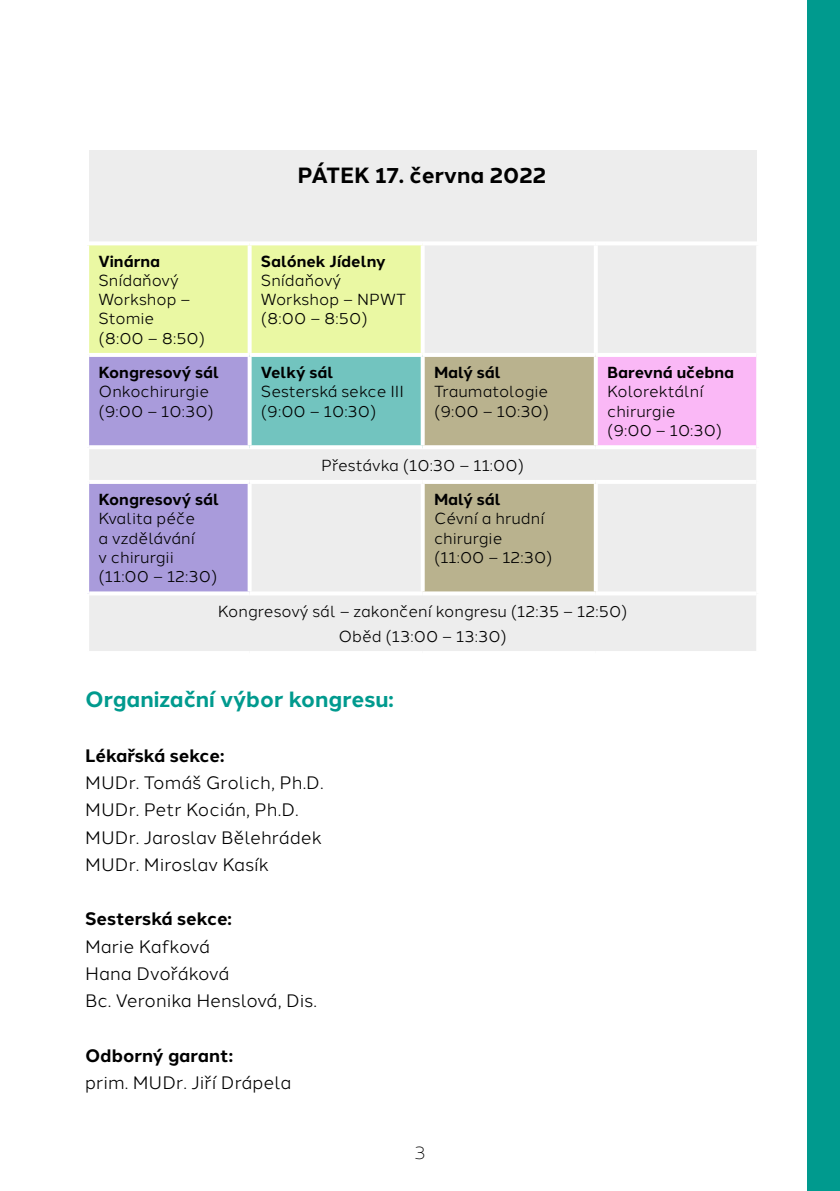
<style>
.page{position:relative;width:840px;height:1191px;background:#fff}
.page>*{position:absolute;margin:0;border:0;box-sizing:border-box;transform-origin:0 0}
.t1{font:700 22px "Halcom";color:#009a8e}
.t2{font:700 22px "Halcom";color:#000}
.t3{font:18px/27.2px "Halcom";color:#000}
.t4{font:700 18px "Halcom";color:#000}
.t5{font:300 18px "Halcom";color:#000}
.t6{font:16px/19.2px "Halcom";color:#000}
.t7{font:700 16px "Halcom";color:#000}
</style>
<div class="page">
<div style="left:89px;top:150px;width:666px;height:91px;background:#ededed"></div>
<div style="left:89px;top:245px;width:666px;height:406px;background:#ededed"></div>
<svg style="left:89px;top:245px;width:333px;height:346px;background:#d5d6cb"></svg>
<div style="left:249px;top:355px;width:173px;height:92px;background:#72c4bf"></div>
<svg style="left:422px;top:357px;width:173px;height:234px;background:#c0ba9b"></svg>
<div style="left:595px;top:355px;width:162px;height:92px;background:#fab8f6"></div>
<hr style="left:89px;top:353px;width:160px;height:4px;background:#fff">
<hr style="left:249px;top:353px;width:173px;height:4px;background:#fff">
<hr style="left:422px;top:353px;width:173px;height:4px;background:#fff">
<hr style="left:595px;top:353px;width:160px;height:4px;background:#fff">
<svg style="left:89px;top:445px;width:160px;height:4px"></svg>
<svg style="left:249px;top:445px;width:173px;height:4px"></svg>
<svg style="left:422px;top:445px;width:173px;height:4px"></svg>
<svg style="left:595px;top:445px;width:160px;height:4px"></svg>
<hr style="left:89px;top:480px;width:160px;height:4px;background:#fff">
<hr style="left:249px;top:480px;width:173px;height:4px;background:#fff">
<hr style="left:422px;top:480px;width:173px;height:4px;background:#fff">
<hr style="left:595px;top:480px;width:160px;height:4px;background:#fff">
<svg style="left:89px;top:591px;width:160px;height:4px"></svg>
<hr style="left:249px;top:591px;width:173px;height:4px;background:#fff">
<svg style="left:422px;top:591px;width:173px;height:4px"></svg>
<hr style="left:595px;top:591px;width:160px;height:4px;background:#fff">
<svg style="left:247px;top:245px;width:4px;height:108px"></svg>
<svg style="left:420px;top:245px;width:4px;height:108px"></svg>
<svg style="left:593px;top:245px;width:4px;height:108px"></svg>
<svg style="left:755px;top:245px;width:1px;height:108px"></svg>
<svg style="left:247px;top:357px;width:4px;height:88px"></svg>
<svg style="left:420px;top:357px;width:4px;height:88px"></svg>
<svg style="left:593px;top:357px;width:4px;height:88px"></svg>
<svg style="left:755px;top:355px;width:2px;height:92px"></svg>
<svg style="left:755px;top:447px;width:4px;height:33px"></svg>
<svg style="left:247px;top:484px;width:4px;height:107px"></svg>
<svg style="left:420px;top:484px;width:4px;height:107px"></svg>
<svg style="left:593px;top:484px;width:4px;height:107px"></svg>
<svg style="left:755px;top:484px;width:1px;height:107px"></svg>
<svg style="left:755px;top:596px;width:1px;height:55px"></svg>
<div style="left:806px;top:0;width:33px;height:1191px;background:#009a8e"></div>
<p class="t7" style="left:98px;top:248px;width:63px">Vinárna</p>
<p class="t6" style="left:98px;top:269px;width:108px">Snídaňový<br>Workshop –<br>Stomie<br>(8:00 – 8:50)</p>
<p class="t7" style="left:98px;top:360px;width:122px">Kongresový sál</p>
<p class="t6" style="left:98px;top:381px;width:117px">Onkochirurgie (9:00 – 10:30)</p>
<h1 class="t2" style="left:297px;top:158px;width:250px">PÁTEK 17. června 2022</h1>
<p class="t7" style="left:261px;top:248px;width:126px">Salónek Jídelny</p>
<p class="t6" style="left:261px;top:269px;width:146px">Snídaňový<br>Workshop – NPWT (8:00 – 8:50)</p>
<p class="t7" style="left:261px;top:360px;width:74px">Velký sál</p>
<p class="t6" style="left:261px;top:381px;width:144px">Sesterská sekce III (9:00 – 10:30)</p>
<p class="t7" style="left:434px;top:360px;width:68px">Malý sál</p>
<p class="t6" style="left:434px;top:381px;width:117px">Traumatologie (9:00 – 10:30)</p>
<p class="t6" style="left:321px;top:454px;width:204px">Přestávka (10:30 – 11:00)</p>
<p class="t7" style="left:606px;top:360px;width:128px">Barevná učebna</p>
<p class="t6" style="left:606px;top:381px;width:117px">Kolorektální chirurgie (9:00 – 10:30)</p>
<p class="t7" style="left:98px;top:487px;width:122px">Kongresový sál</p>
<p class="t6" style="left:98px;top:508px;width:120px">Kvalita péče<br>a vzdělávání<br>v chirurgii (11:00 – 12:30)</p>
<p class="t7" style="left:434px;top:487px;width:68px">Malý sál</p>
<p class="t6" style="left:434px;top:508px;width:120px">Cévní a hrudní chirurgie (11:00 – 12:30)</p>
<p class="t6" style="left:218px;top:597px;width:411px;line-height:24.8px;text-align:center">Kongresový sál – zakončení kongresu (12:35 – 12:50)<br>Oběd (13:00 – 13:30)</p>
<h1 class="t1" style="left:85px;top:681px;width:310px">Organizační výbor kongresu:</h1>
<p class="t4" style="left:85px;top:741px;width:141px">Lékařská sekce:</p>
<p class="t3" style="left:85px;top:767px;width:240px">MUDr. Tomáš Grolich, Ph.D.<br>MUDr. Petr Kocián, Ph.D.<br>MUDr. Jaroslav Bělehrádek<br>MUDr. Miroslav Kasík</p>
<p class="t4" style="left:85px;top:904px;width:148px">Sesterská sekce:</p>
<p class="t3" style="left:85px;top:931px;width:233px">Marie Kafková<br>Hana Dvořáková<br>Bc. Veronika Henslová, Dis.</p>
<p class="t4" style="left:85px;top:1041px;width:149px">Odborný garant:</p>
<p class="t3" style="left:85px;top:1067px;width:208px">prim. MUDr. Jiří Drápela</p>
<p class="t5" style="left:414px;top:1138px;width:13px">3</p>
</div>
